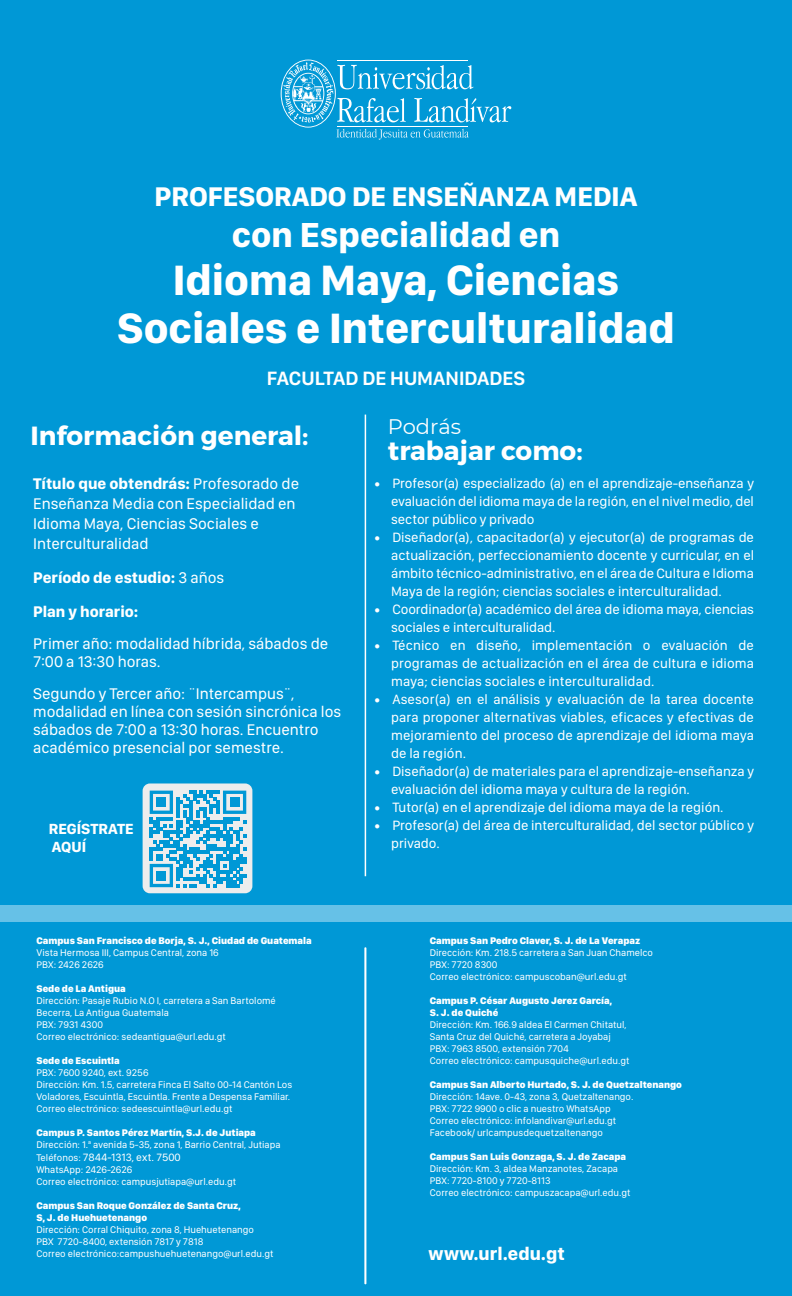
<style>
.page{position:relative;width:792px;height:1296px;background:#0098d6}
.page>*{position:absolute;margin:0;border:0;box-sizing:border-box;transform-origin:0 0}
.t1{font:700 44px/48px "SF Compact Display";color:#fff;text-align:center}
.t2{font:700 36px "SF Compact Display";color:#fff}
.t3{font:700 28px "SF Compact Display";color:#fff}
.t4{font:700 26.2px "Montserrat";color:#fff}
.t5{font:21px "Montserrat";color:#fff}
.t6{font:600 20px "SF Compact Display";color:#fff}
.t7{font:700 18.8px "SF Compact Display";color:#fff}
.t8{font:16px/18px "SF Compact Display";color:#fff}
.t9{font:700 16px/34px "SF Compact Display";color:#fff}
.t10{font:700 15.2px/18.2px "SF Compact Display";color:#fff}
.t11{font:14px/18px "SF Compact Display";color:#fff;text-align:justify}
.t12{font:11px "SF Compact Display";color:#fff}
.t13{font:10px/12px "SF Compact Display";color:#fff}
.t14{font:800 10px/12px "SF Compact Display";color:#fff}
.s1{font-weight:700}
.s2{font-weight:400}
.s3{font-weight:800}
.s4{font-size:10px}
</style>
<div class="page">
<svg style="left:281px;top:60px;width:230px;height:80px"></svg>
<hr style="left:365px;top:415px;width:1px;height:461px;background:#fff">
<div style="left:0;top:905px;width:792px;height:17px;background:#66c1e7"></div>
<div style="left:143px;top:783px;width:109px;height:110px;background:#ededed;border-radius:7px"></div>
<svg style="left:150px;top:791px;width:96px;height:96px"></svg>
<div style="left:156px;top:797px;width:10px;height:10px;background:#0098d6"></div>
<div style="left:230px;top:797px;width:10px;height:10px;background:#0098d6"></div>
<div style="left:156px;top:871px;width:10px;height:10px;background:#0098d6"></div>
<hr style="left:364px;top:947px;width:2px;height:337px;background:#fff">
<h3 class="t3" style="left:155px;top:172px;width:484px">PROFESORADO DE ENSEÑANZA MEDIA</h3>
<h2 class="t2" style="left:232px;top:203px;width:330px">con Especialidad en</h2>
<h1 class="t1" style="left:117px;top:254px;width:559px">Idioma Maya, Ciencias<br>Sociales e Interculturalidad</h1>
<h3 class="t6" style="left:267px;top:361px;width:260px">FACULTAD DE HUMANIDADES</h3>
<h3 class="t4" style="left:30px;top:419px;width:280px">Información general:</h3>
<h3 class="t8" style="left:33px;top:474px;width:268px;line-height:20px"><span class="s1">Título que obtendrás:</span> Profesorado de<br>Enseñanza Media con Especialidad en<br>Idioma Maya, Ciencias Sociales e<br>Interculturalidad</h3>
<h3 class="t9" style="left:33px;top:560px;width:193px">Período de estudio: <span class="s2">3 años<br></span>Plan y horario:</h3>
<h3 class="t8" style="left:33px;top:635px;width:297px">Primer año: modalidad híbrida, sábados de<br>7:00 a 13:30 horas.</h3>
<h3 class="t8" style="left:33px;top:685px;width:310px">Segundo y Tercer año: ¨Intercampus¨, modalidad en línea con sesión sincrónica los sábados de 7:00 a 13:30 horas. Encuentro académico presencial por semestre.</h3>
<h3 class="t10" style="left:49px;top:819px;width:86px">REGÍSTRATE<br>AQUÍ</h3>
<p class="t14" style="left:36px;top:934px;width:277px">Campus San Francisco de Borja, S. J., Ciudad de Guatemala</p>
<p class="t13" style="left:36px;top:946px;width:184px">Vista Hermosa III, Campus Central, zona 16<br>PBX: 2426 2626</p>
<p class="t14" style="left:36px;top:982px;width:91px">Sede de La Antigua</p>
<p class="t13" style="left:36px;top:994px;width:241px">Dirección: Pasaje Rubio N.O I, carretera a San Bartolomé Becerra, La Antigua Guatemala<br>PBX: 7931 4300<br>Correo electrónico: sedeantigua@url.edu.gt</p>
<p class="t14" style="left:36px;top:1054px;width:85px">Sede de Escuintla</p>
<p class="t13" style="left:36px;top:1066px;width:257px">PBX: 7600 9240, ext. 9256<br>Dirección: Km. 1.5, carretera Finca El Salto 00-14 Cantón Los Voladores, Escuintla, Escuintla. Frente a Despensa Familiar.<br>Correo electrónico: sedeescuintla@url.edu.gt</p>
<p class="t13" style="left:36px;top:1126px;width:246px"><span class="s3">Campus P. Santos Pérez Martín, S.J. de Jutiapa<br></span>Dirección: 1.<sup>a</sup> avenida 5-35, zona 1, Barrio Central, Jutiapa</p>
<p class="t12" style="left:36px;top:1148px;width:146px"><span class="s4">Teléfonos:</span> 7844-1313, ext. 7500</p>
<p class="t13" style="left:36px;top:1163px;width:201px">WhatsApp: 2426-2626<br>Correo electrónico: campusjutiapa@url.edu.gt</p>
<p class="t14" style="left:36px;top:1199px;width:206px">Campus San Roque González de Santa Cruz,<br>S, J. de Huehuetenango</p>
<p class="t13" style="left:36px;top:1223px;width:239px">Dirección: Corral Chiquito, zona 8, Huehuetenango<br>PBX 7720-8400, extensión 7817 y 7818<br>Correo electrónico:campushuehuetenango@url.edu.gt</p>
<h3 class="t5" style="left:388px;top:412px;width:75px">Podrás</h3>
<h3 class="t4" style="left:388px;top:434px;width:196px">trabajar como:</h3>
<h3 class="t11" style="left:391px;top:474px;width:364px;text-indent:-17px">• Profesor(a) especializado (a) en el aprendizaje-enseñanza y evaluación del idioma maya de la región, en el nivel medio, del sector público y privado</h3>
<p class="t11" style="left:391px;top:528px;width:364px;text-indent:-17px">• Diseñador(a), capacitador(a) y ejecutor(a) de programas de actualización, perfeccionamiento docente y curricular, en el ámbito técnico-administrativo, en el área de Cultura e Idioma Maya de la región; ciencias sociales e interculturalidad.</p>
<h3 class="t11" style="left:391px;top:600px;width:364px;text-indent:-17px">• Coordinador(a) académico del área de idioma maya, ciencias sociales e interculturalidad.</h3>
<h3 class="t11" style="left:391px;top:636px;width:364px;text-indent:-17px">• Técnico en diseño, implementación o evaluación de programas de actualización en el área de cultura e idioma maya; ciencias sociales e interculturalidad.</h3>
<h3 class="t11" style="left:391px;top:690px;width:364px;text-indent:-17px">• Asesor(a) en el análisis y evaluación de la tarea docente para proponer alternativas viables, eficaces y efectivas de mejoramiento del proceso de aprendizaje del idioma maya de la región.</h3>
<h3 class="t11" style="left:391px;top:762px;width:364px;text-indent:-17px">• Diseñador(a) de materiales para el aprendizaje-enseñanza y evaluación del idioma maya y cultura de la región.</h3>
<h3 class="t11" style="left:374px;top:798px;width:351px">• Tutor(a) en el aprendizaje del idioma maya de la región.</h3>
<h3 class="t11" style="left:391px;top:816px;width:364px;text-indent:-17px">• Profesor(a) del área de interculturalidad, del sector público y privado.</h3>
<p class="t14" style="left:430px;top:934px;width:212px">Campus San Pedro Claver, S. J. de La Verapaz</p>
<p class="t13" style="left:430px;top:946px;width:225px">Dirección: Km. 218.5 carretera a San Juan Chamelco<br>PBX: 7720 8300<br>Correo electrónico: campuscoban@url.edu.gt</p>
<p class="t14" style="left:430px;top:994px;width:184px">Campus P. César Augusto Jerez García,<br>S. J. de Quiché</p>
<p class="t13" style="left:430px;top:1018px;width:201px">Dirección: Km. 166.9 aldea El Carmen Chitatul, Santa Cruz del Quiché, carretera a Joyabaj PBX: 7963 8500, extensión 7704<br>Correo electrónico: campusquiche@url.edu.gt</p>
<p class="t14" style="left:430px;top:1078px;width:254px">Campus San Alberto Hurtado, S. J. de Quetzaltenango</p>
<p class="t13" style="left:430px;top:1090px;width:205px">Dirección: 14ave. 0-43, zona 3, Quetzaltenango.<br>PBX: 7722 9900 o clic a nuestro WhatsApp Correo electrónico: infolandivar@url.edu.gt Facebook/ urlcampusdequetzaltenango</p>
<p class="t14" style="left:430px;top:1150px;width:198px">Campus San Luis Gonzaga, S. J. de Zacapa</p>
<p class="t13" style="left:430px;top:1162px;width:202px">Dirección: Km. 3, aldea Manzanotes, Zacapa<br>PBX: 7720-8100 y 7720-8113<br>Correo electrónico: campuszacapa@url.edu.gt</p>
<h3 class="t7" style="left:429px;top:1237px;width:138px">www.url.edu.gt</h3>
</div>
